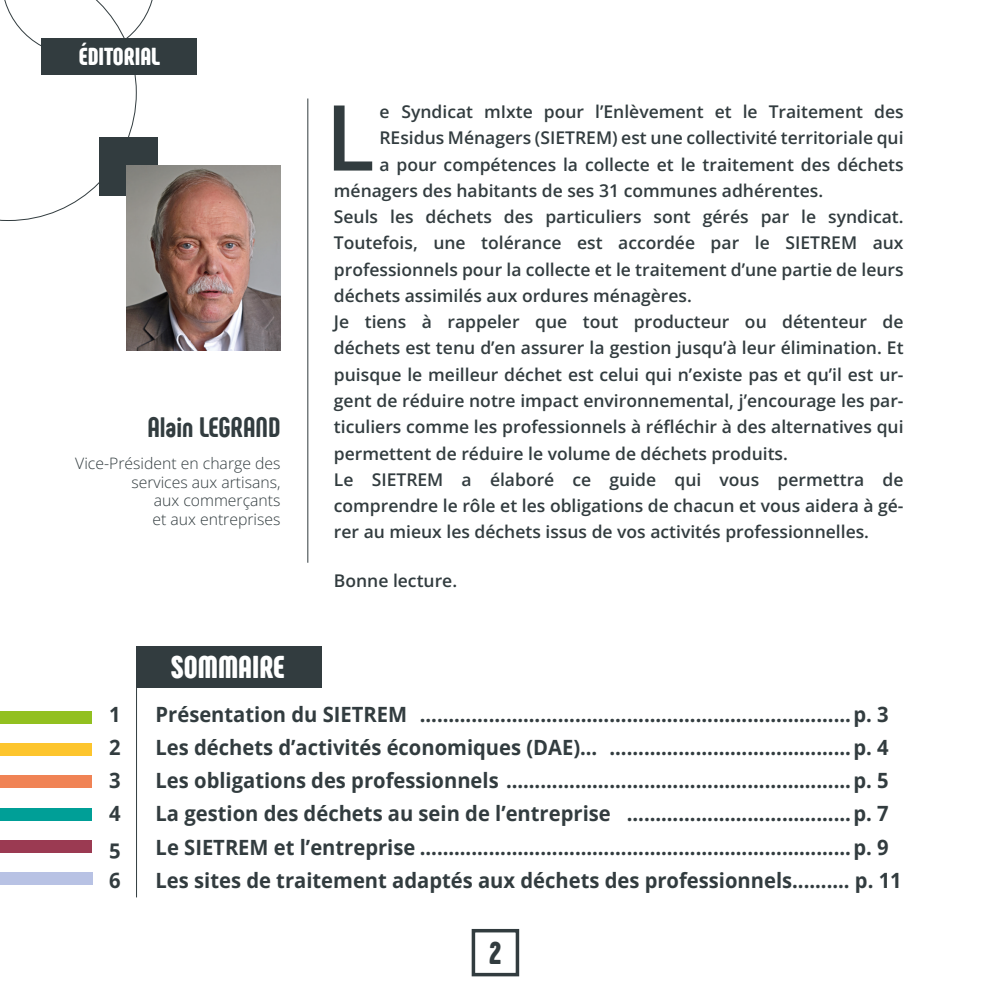
<style>
.page{position:relative;width:993px;height:993px;background:#fff}
.page>*{position:absolute;margin:0;border:0;box-sizing:border-box;transform-origin:0 0}
.t1{font:600 91px "Open Sans";color:#323c3f}
.t2{font:900 31.5px "Phenomena";color:#fff}
.t3{font:900 31.5px "Phenomena";color:#323c3f}
.t4{font:800 28px "Phenomena";color:#323c3f}
.t5{font:900 24.5px "Phenomena";color:#fff}
.t6{font:700 21px "Open Sans";color:#323c3f;scale:.96 1}
.t7{font:600 17.5px/26.2px "Open Sans";color:#323c3f;text-align:justify}
.t8{font:300 15.75px/18.9px "Open Sans";color:#323c3f;text-align:right}
</style>
<div class="page">
<img style="left:126px;top:165px;width:154px;height:185px">
<div style="left:136px;top:646px;width:186px;height:41px;background:#323c3f"></div>
<div style="left:0;top:711px;width:92px;height:12px;background:#92c020"></div>
<div style="left:0;top:743px;width:92px;height:12px;background:#fdc52d"></div>
<div style="left:0;top:775px;width:92px;height:13px;background:#f08355"></div>
<div style="left:0;top:807px;width:92px;height:13px;background:#009f97"></div>
<div style="left:0;top:840px;width:92px;height:12px;background:#9b3a52"></div>
<div style="left:0;top:872px;width:92px;height:12px;background:#b8c2e4"></div>
<hr style="left:136px;top:687px;width:1px;height:210px;background:#323c3f">
<hr style="left:307px;top:98px;width:1px;height:464px;background:#323c3f">
<svg style="left:0;top:0;width:196px;height:221px"></svg>
<div style="left:471px;top:928px;width:48px;height:48px;border:4px solid #323c3f"></div>
<p class="t5" style="left:79px;top:41px;width:83px">ÉDITORIAL</p>
<p class="t4" style="left:147px;top:409px;width:135px">Alain LEGRAND</p>
<p class="t8" style="left:75px;top:453px;width:207px">Vice-Président en charge des services aux artisans,</p>
<p class="t8" style="left:152px;top:490px;width:129px;text-align:left">aux commerçants et aux entreprises</p>
<p class="t2" style="left:171px;top:646px;width:115px">SOMMAIRE</p>
<p class="t1" style="left:325px;top:75px;width:51px">L</p>
<p class="t7" style="left:379px;top:98px;width:525px">e Syndicat mIxte pour l’Enlèvement et le Traitement des</p>
<p class="t7" style="left:379px;top:124px;width:525px">REsidus Ménagers (SIETREM) est une collectivité territoriale qui</p>
<p class="t7" style="left:379px;top:151px;width:525px">a pour compétences la collecte et le traitement des déchets</p>
<p class="t7" style="left:334px;top:177px;width:490px">ménagers des habitants de ses 31 communes adhérentes.</p>
<p class="t7" style="left:334px;top:203px;width:571px">Seuls les déchets des particuliers sont gérés par le syndicat.<br>Toutefois, une tolérance est accordée par le SIETREM aux professionnels pour la collecte et le traitement d’une partie de leurs déchets assimilés aux ordures ménagères.</p>
<p class="t7" style="left:334px;top:308px;width:571px">Je tiens à rappeler que tout producteur ou détenteur de déchets est tenu d’en assurer la gestion jusqu’à leur élimination. Et puisque le meilleur déchet est celui qui n’existe pas et qu’il est ur&shy;gent de réduire notre impact environnemental, j’encourage les par&shy;ticuliers comme les professionnels à réfléchir à des alternatives qui permettent de réduire le volume de déchets produits.</p>
<p class="t7" style="left:334px;top:466px;width:571px">Le SIETREM a élaboré ce guide qui vous permettra de comprendre le rôle et les obligations de chacun et vous aidera à gé&shy;rer au mieux les déchets issus de vos activités professionnelles.</p>
<p class="t7" style="left:334px;top:567px;width:125px">Bonne lecture.</p>
<p class="t6" style="left:109px;top:699px;width:14px">1</p>
<p class="t6" style="left:155px;top:699px;width:764px">Présentation du SIETREM …………………………………………………………………p. 3</p>
<p class="t6" style="left:109px;top:732px;width:14px">2</p>
<p class="t6" style="left:155px;top:732px;width:764px">Les déchets d’activités économiques (DAE)… ……………………………………p. 4</p>
<p class="t6" style="left:109px;top:765px;width:14px">3</p>
<p class="t6" style="left:155px;top:765px;width:764px">Les obligations des professionnels ……………………………………………………p. 5</p>
<p class="t6" style="left:109px;top:799px;width:14px">4</p>
<p class="t6" style="left:155px;top:799px;width:764px">La gestion des déchets au sein de l’entreprise …………………………………p. 7</p>
<p class="t6" style="left:109px;top:832px;width:14px">5</p>
<p class="t6" style="left:156px;top:832px;width:764px">Le SIETREM et l’entreprise …………………………………………………………………p. 9</p>
<p class="t6" style="left:109px;top:865px;width:14px">6</p>
<p class="t6" style="left:155px;top:865px;width:778px">Les sites de traitement adaptés aux déchets des professionnels.......... p. 11</p>
<p class="t3" style="left:489px;top:931px;width:14px">2</p>
</div>
